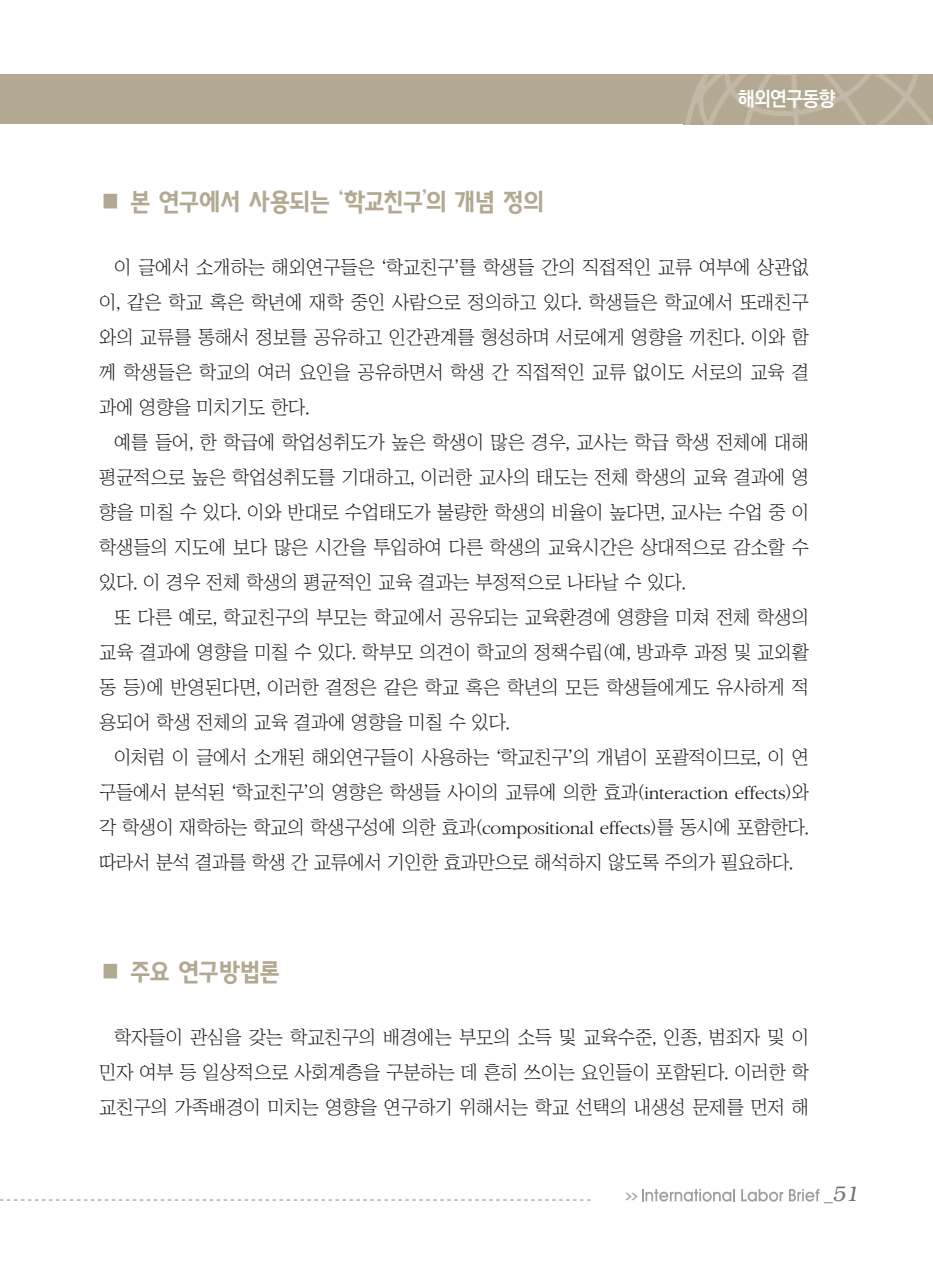
<style>
.page{position:relative;width:933px;height:1275px;background:#fff}
.page>*{position:absolute;margin:0;border:0;box-sizing:border-box;transform-origin:0 0}
.t1{font:24.5px "KBI Zfor SM Esgo H";letter-spacing:-.03em;color:#b3a891}
.t2{font:italic 300 21px "Bookman";color:#707173}
.t3{font:700 20.12px "Ko Pub Dotum";letter-spacing:-.025em;color:#fff;scale:.95 1}
.t4{font:18.9px/35px "Chosunilbo NM";color:#1a171c;text-align:justify}
.t5{font:700 7.88px "Ko Pub Dotum";color:#9d9ea0;scale:2 1}
.s1{font-family:"ITC Garamond Std";font-weight:300}
.s2{font-family:"Helvetica";font-weight:400;font-style:normal;font-size:17.5px}
</style>
<div class="page">
<svg style="left:0;top:1199px;width:590px;height:1px"></svg>
<div style="left:0;top:74px;width:933px;height:50px;background:#b3a891"></div>
<img style="left:685px;top:74px;width:248px;height:50px">
<svg style="left:642px;top:1189px;width:93px;height:13px"></svg>
<svg style="left:741px;top:1189px;width:42px;height:13px"></svg>
<svg style="left:789px;top:1189px;width:30px;height:12px"></svg>
<p class="t1" style="left:99px;top:187px;width:446px">■ 본 연구에서 사용되는 ‘학교친구’의 개념 정의</p>
<p class="t3" style="left:738px;top:89px;width:104px">해외연구동향</p>
<p class="t4" style="left:99px;top:249px;width:711px;text-indent:15px">이 글에서 소개하는 해외연구들은 ‘학교친구’를 학생들 간의 직접적인 교류 여부에 상관없 이, 같은 학교 혹은 학년에 재학 중인 사람으로 정의하고 있다. 학생들은 학교에서 또래친구 와의 교류를 통해서 정보를 공유하고 인간관계를 형성하며 서로에게 영향을 끼친다. 이와 함 께 학생들은 학교의 여러 요인을 공유하면서 학생 간 직접적인 교류 없이도 서로의 교육 결 과에 영향을 미치기도 한다.</p>
<p class="t4" style="left:99px;top:424px;width:711px;text-indent:15px">예를 들어, 한 학급에 학업성취도가 높은 학생이 많은 경우, 교사는 학급 학생 전체에 대해 평균적으로 높은 학업성취도를 기대하고, 이러한 교사의 태도는 전체 학생의 교육 결과에 영 향을 미칠 수 있다. 이와 반대로 수업태도가 불량한 학생의 비율이 높다면, 교사는 수업 중 이 학생들의 지도에 보다 많은 시간을 투입하여 다른 학생의 교육시간은 상대적으로 감소할 수 있다. 이 경우 전체 학생의 평균적인 교육 결과는 부정적으로 나타날 수 있다.</p>
<p class="t4" style="left:99px;top:599px;width:711px;text-indent:15px">또 다른 예로, 학교친구의 부모는 학교에서 공유되는 교육환경에 영향을 미쳐 전체 학생의 교육 결과에 영향을 미칠 수 있다. 학부모 의견이 학교의 정책수립(예, 방과후 과정 및 교외활 동 등)에 반영된다면, 이러한 결정은 같은 학교 혹은 학년의 모든 학생들에게도 유사하게 적 용되어 학생 전체의 교육 결과에 영향을 미칠 수 있다.</p>
<p class="t4" style="left:99px;top:739px;width:711px;text-indent:15px">이처럼 이 글에서 소개된 해외연구들이 사용하는 ‘학교친구’의 개념이 포괄적이므로, 이 연 구들에서 분석된 ‘학교친구’의 영향은 학생들 사이의 교류에 의한 효과(<span class="s1">interaction effects</span>)와 각 학생이 재학하는 학교의 학생구성에 의한 효과(<span class="s1">compositional effects</span>)를 동시에 포함한다. 따라서 분석 결과를 학생 간 교류에서 기인한 효과만으로 해석하지 않도록 주의가 필요하다.</p>
<p class="t1" style="left:99px;top:957px;width:182px">■ 주요 연구방법론</p>
<p class="t4" style="left:99px;top:1019px;width:711px;text-indent:15px">학자들이 관심을 갖는 학교친구의 배경에는 부모의 소득 및 교육수준, 인종, 범죄자 및 이 민자 여부 등 일상적으로 사회계층을 구분하는 데 흔히 쓰이는 요인들이 포함된다. 이러한 학 교친구의 가족배경이 미치는 영향을 연구하기 위해서는 학교 선택의 내생성 문제를 먼저 해</p>
<p class="t5" style="left:625px;top:1192px;width:8px">&gt;&gt;</p>
<p class="t2" style="left:824px;top:1182px;width:36px"><span class="s2">_</span>51</p>
</div>
